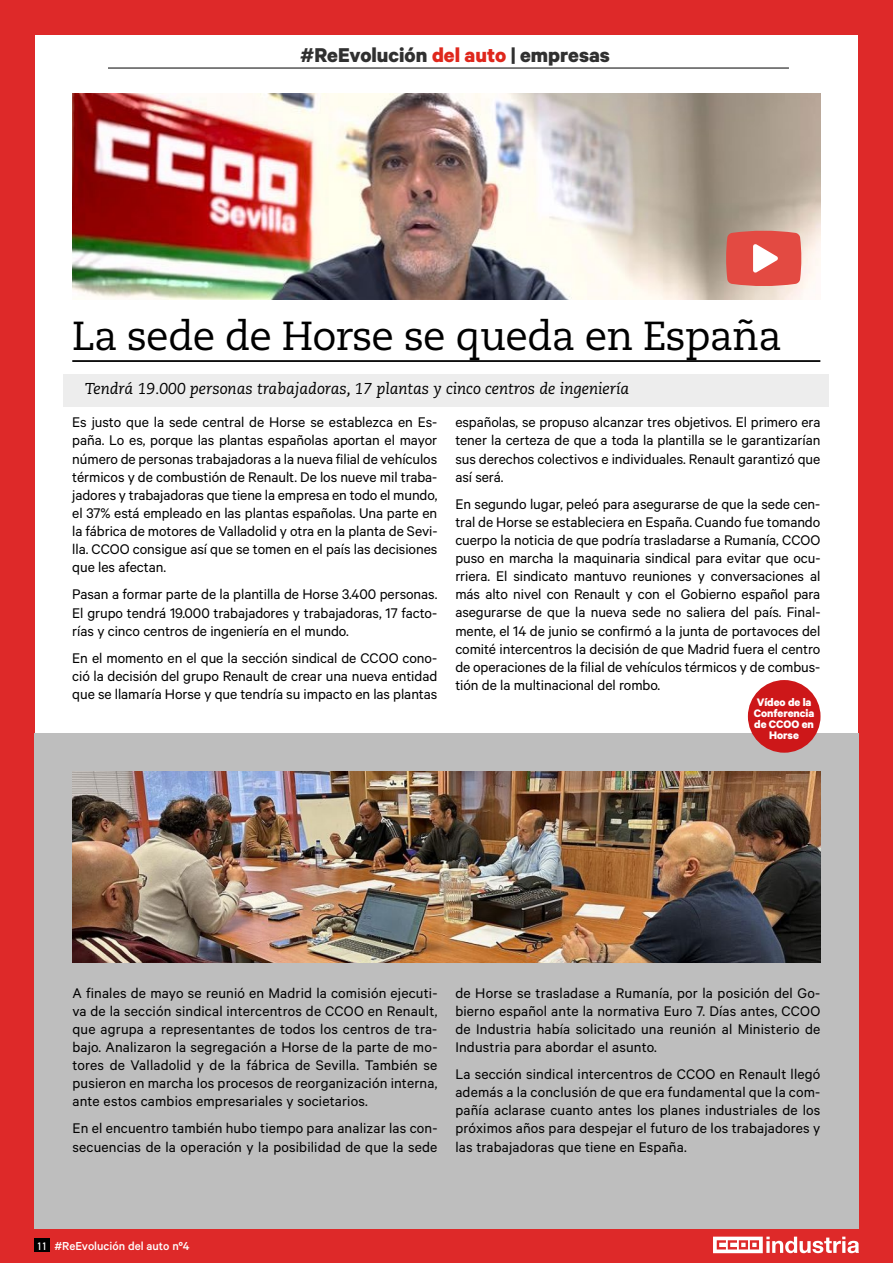
<style>
.page{position:relative;width:893px;height:1263px;background:#fff}
.page>*{position:absolute;margin:0;border:0;box-sizing:border-box;transform-origin:0 0}
.t1{font:40.5px "Caecilia LT Pro 55 Roman";letter-spacing:-.02em;color:#000}
.t2{font:700 22.5px "Calibre";color:#303030}
.t3{font:15.75px/18.1px "Calibre";letter-spacing:-.005em;color:#000;text-align:justify}
.t4{font:italic 15.75px "Caecilia LT Pro 56";color:#000}
.t5{font:500 13.05px "Calibre";color:#fff}
.t6{font:700 12.3px/11.2px "Calibre";letter-spacing:-.005em;color:#fff;text-align:center}
.s1{color:#df271c}
.s2{font-family:"DIN Alternate";font-weight:700;font-size:10.5px}
</style>
<div class="page">
<div style="left:0;top:0;width:893px;height:34px;background:#de2929"></div>
<div style="left:0;top:1229px;width:893px;height:34px;background:#de2929"></div>
<div style="left:0;top:0;width:34px;height:1229px;background:#de2929"></div>
<div style="left:859px;top:0;width:34px;height:1229px;background:#de2929"></div>
<hr style="left:108px;top:68px;width:681px;height:1px;background:#000">
<div style="left:34px;top:1239px;width:16px;height:13px;background:#000"></div>
<svg style="left:713px;top:1236px;width:146px;height:17px"></svg>
<hr style="left:72px;top:360px;width:748px;height:2px;background:#000">
<div style="left:64px;top:374px;width:765px;height:32px;background:#ededed"></div>
<img style="left:72px;top:93px;width:748px;height:207px">
<svg style="left:726px;top:230px;width:76px;height:57px"></svg>
<div style="left:34px;top:733px;width:825px;height:496px;background:#bebebe"></div>
<img style="left:72px;top:772px;width:748px;height:191px">
<div style="left:748px;top:680px;width:72px;height:73px;background:#cd1719;border-radius:50%"></div>
<h2 class="t2" style="left:300px;top:42px;width:311px">#ReEvolución <span class="s1">del auto</span> | empresas</h2>
<h1 class="t1" style="left:72px;top:309px;width:711px">La sede de Horse se queda en España</h1>
<p class="t4" style="left:85px;top:379px;width:546px">Tendrá 19.000 personas trabajadoras, 17 plantas y cinco centros de ingeniería</p>
<p class="t3" style="left:72px;top:413px;width:367px">Es justo que la sede central de Horse se establezca en Es&shy;paña. Lo es, porque las plantas españolas aportan el mayor número de personas trabajadoras a la nueva filial de vehículos térmicos y de combustión de Renault. De los nueve mil traba&shy;jadores y trabajadoras que tiene la empresa en todo el mundo, el 37% está empleado en las plantas españolas. Una parte en la fábrica de motores de Valladolid y otra en la planta de Sevi&shy;lla. CCOO consigue así que se tomen en el país las decisiones que les afectan.</p>
<p class="t3" style="left:72px;top:585px;width:367px">Pasan a formar parte de la plantilla de Horse 3.400 personas.<br>El grupo tendrá 19.000 trabajadores y trabajadoras, 17 facto&shy;rías y cinco centros de ingeniería en el mundo.</p>
<p class="t3" style="left:72px;top:648px;width:367px">En el momento en el que la sección sindical de CCOO cono&shy;ció la decisión del grupo Renault de crear una nueva entidad que se llamaría Horse y que tendría su impacto en las plantas</p>
<p class="t3" style="left:455px;top:413px;width:367px">españolas, se propuso alcanzar tres objetivos. El primero era tener la certeza de que a toda la plantilla se le garantizarían sus derechos colectivos e individuales. Renault garantizó que así será.</p>
<p class="t3" style="left:455px;top:494px;width:367px">En segundo lugar, peleó para asegurarse de que la sede cen&shy;tral de Horse se estableciera en España. Cuando fue tomando cuerpo la noticia de que podría trasladarse a Rumanía, CCOO puso en marcha la maquinaria sindical para evitar que ocu&shy;rriera. El sindicato mantuvo reuniones y conversaciones al más alto nivel con Renault y con el Gobierno español para asegurarse de que la nueva sede no saliera del país. Final&shy;mente, el 14 de junio se confirmó a la junta de portavoces del comité intercentros la decisión de que Madrid fuera el centro de operaciones de la filial de vehículos térmicos y de combus&shy;tión de la multinacional del rombo.</p>
<p class="t6" style="left:754px;top:696px;width:62px">Vídeo de la<br>Conferencia de CCOO en<br>Horse</p>
<p class="t3" style="left:72px;top:983px;width:366px">A finales de mayo se reunió en Madrid la comisión ejecuti&shy;va de la sección sindical intercentros de CCOO en Renault, que agrupa a representantes de todos los centros de tra&shy;bajo. Analizaron la segregación a Horse de la parte de mo&shy;tores de Valladolid y de la fábrica de Sevilla. También se pusieron en marcha los procesos de reorganización interna, ante estos cambios empresariales y societarios.</p>
<p class="t3" style="left:72px;top:1119px;width:366px">En el encuentro también hubo tiempo para analizar las con&shy;secuencias de la operación y la posibilidad de que la sede</p>
<p class="t3" style="left:455px;top:983px;width:366px">de Horse se trasladase a Rumanía, por la posición del Go&shy;bierno español ante la normativa Euro 7. Días antes, CCOO de Industria había solicitado una reunión al Ministerio de Industria para abordar el asunto.</p>
<p class="t3" style="left:455px;top:1064px;width:366px">La sección sindical intercentros de CCOO en Renault llegó además a la conclusión de que era fundamental que la com&shy;pañía aclarase cuanto antes los planes industriales de los próximos años para despejar el futuro de los trabajadores y las trabajadoras que tiene en España.</p>
<p class="t5" style="left:37px;top:1238px;width:154px"><span class="s2">11</span> #ReEvolución del auto nº4</p>
</div>
